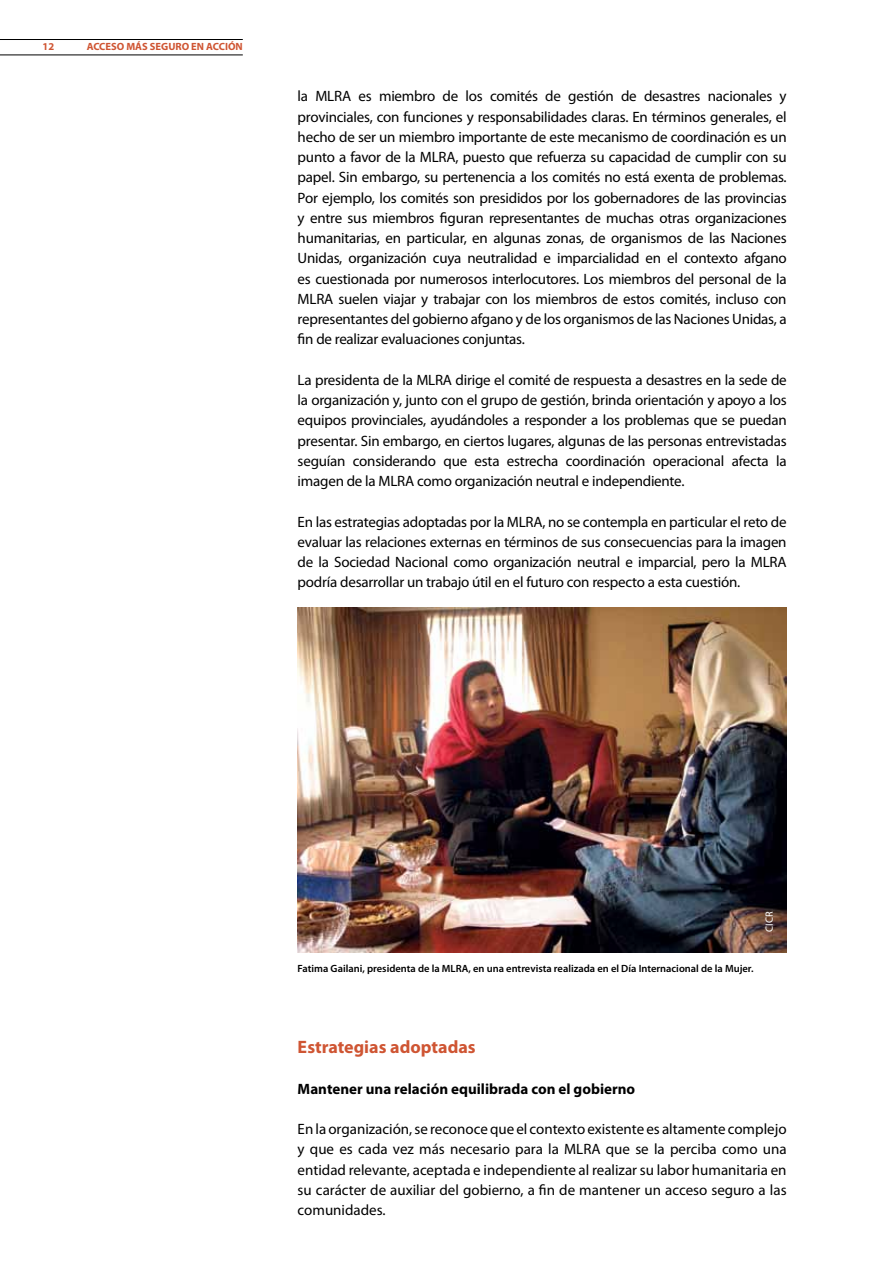
<style>
.page{position:relative;width:893px;height:1263px;background:#fff}
.page>*{position:absolute;margin:0;border:0;box-sizing:border-box;transform-origin:0 0}
.t1{font:700 18px "Myriad Pro";color:#cf5533}
.t2{font:15px/20.2px "Myriad Pro";letter-spacing:-.015em;color:#000;text-align:justify}
.t3{font:700 15px "Myriad Pro";color:#000}
.t4{font:600 10.5px "Myriad Pro";color:#000}
.t5{font:700 10.5px "Myriad Pro";color:#cf5533}
.t6{font:10.5px "Myriad Pro";color:#fff}
</style>
<div class="page">
<hr style="left:0;top:39px;width:243px;height:1px;background:#000">
<hr style="left:0;top:55px;width:243px;height:1px;background:#000">
<img style="left:298px;top:607px;width:489px;height:345px">
<p class="t5" style="left:43px;top:40px;width:13px">12</p>
<p class="t5" style="left:87px;top:40px;width:158px">ACCESO MÁS SEGURO EN ACCIÓN</p>
<p class="t2" style="left:298px;top:86px;width:491px">la MLRA es miembro de los comités de gestión de desastres nacionales y provinciales, con funciones y responsabilidades claras. En términos generales, el hecho de ser un miembro importante de este mecanismo de coordinación es un punto a favor de la MLRA, puesto que refuerza su capacidad de cumplir con su papel. Sin embargo, su pertenencia a los comités no está exenta de problemas.<br>Por ejemplo, los comités son presididos por los gobernadores de las provincias y entre sus miembros figuran representantes de muchas otras organizaciones humanitarias, en particular, en algunas zonas, de organismos de las Naciones Unidas, organización cuya neutralidad e imparcialidad en el contexto afgano es cuestionada por numerosos interlocutores. Los miembros del personal de la MLRA suelen viajar y trabajar con los miembros de estos comités, incluso con representantes del gobierno afgano y de los organismos de las Naciones Unidas, a fin de realizar evaluaciones conjuntas.</p>
<p class="t2" style="left:298px;top:369px;width:491px">La presidenta de la MLRA dirige el comité de respuesta a desastres en la sede de la organización y, junto con el grupo de gestión, brinda orientación y apoyo a los equipos provinciales, ayudándoles a responder a los problemas que se puedan presentar. Sin embargo, en ciertos lugares, algunas de las personas entrevistadas seguían considerando que esta estrecha coordinación operacional afecta la imagen de la MLRA como organización neutral e independiente.</p>
<p class="t2" style="left:298px;top:511px;width:490px">En las estrategias adoptadas por la MLRA, no se contempla en particular el reto de evaluar las relaciones externas en términos de sus consecuencias para la imagen de la Sociedad Nacional como organización neutral e imparcial, pero la MLRA podría desarrollar un trabajo útil en el futuro con respecto a esta cuestión.</p>
<p class="t6" style="left:763px;top:932px;width:22px;rotate:-90deg">CICR</p>
<p class="t4" style="left:298px;top:962px;width:457px">Fatima Gailani, presidenta de la MLRA, en una entrevista realizada en el Día Internacional de la Mujer.</p>
<p class="t1" style="left:298px;top:1035px;width:180px">Estrategias adoptadas</p>
<p class="t3" style="left:298px;top:1079px;width:339px">Mantener una relación equilibrada con el gobierno</p>
<p class="t2" style="left:298px;top:1119px;width:490px">En la organización, se reconoce que el contexto existente es altamente complejo y que es cada vez más necesario para la MLRA que se la perciba como una entidad relevante, aceptada e independiente al realizar su labor humanitaria en su carácter de auxiliar del gobierno, a fin de mantener un acceso seguro a las comunidades.</p>
</div>
